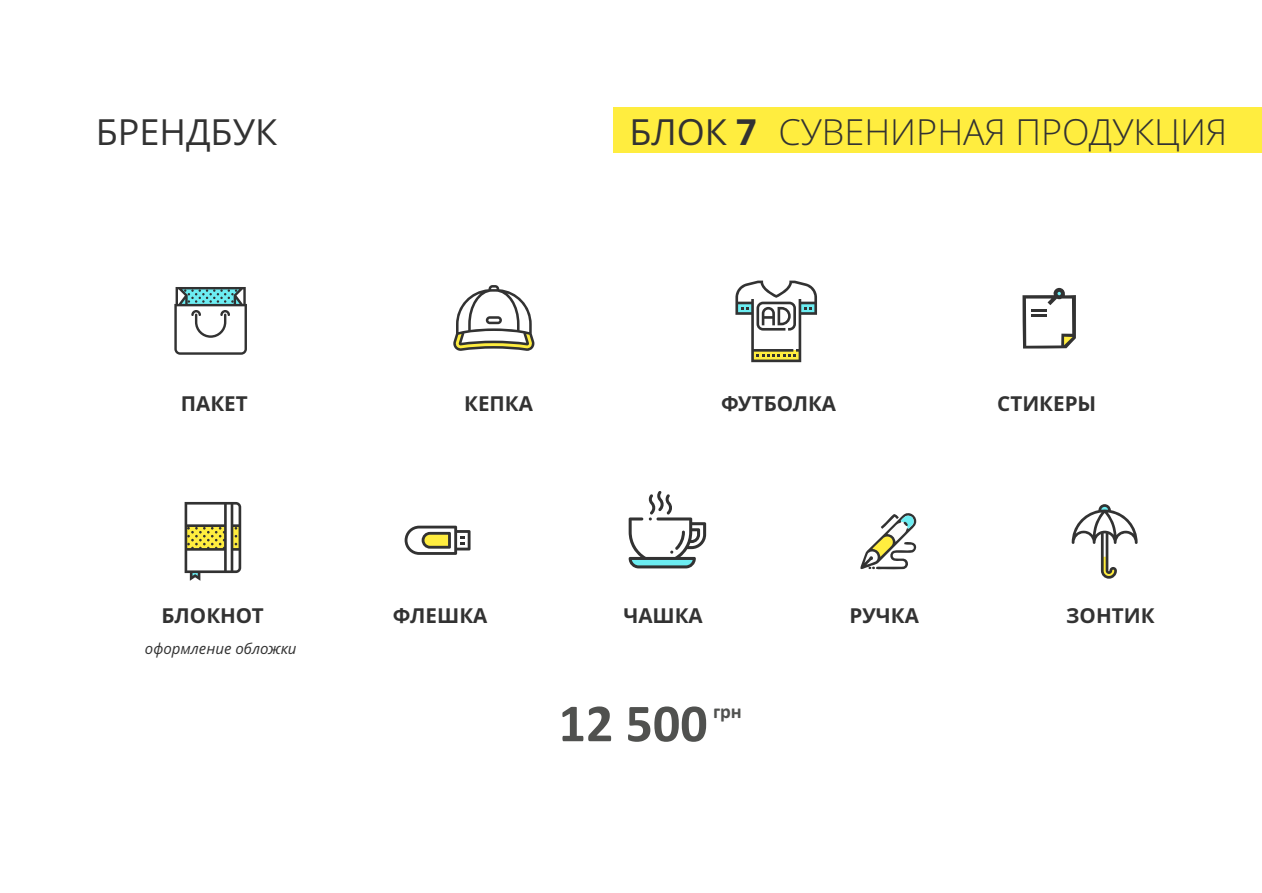
<style>
.page{position:relative;width:1262px;height:893px;background:#fff}
.page>*{position:absolute;margin:0;border:0;box-sizing:border-box;transform-origin:0 0}
.t1{font:700 54px "Calibri";color:#50514f}
.t2{font:300 36px "Open Sans";color:#323232}
.t3{font:36px "Open Sans";color:#323232}
.t4{font:700 20.55px "Open Sans";color:#323232}
.t5{font:700 20.1px "Calibri";color:#50514f}
.t6{font:italic 15px "Open Sans";color:#323232}
.s1{font-weight:400}
.s2{font-weight:700}
</style>
<div class="page">
<div style="left:613px;top:108px;width:649px;height:45px;background:#ffed3f"></div>
<svg style="left:735px;top:280px;width:82px;height:82px"></svg>
<svg style="left:453px;top:285px;width:82px;height:66px"></svg>
<svg style="left:404px;top:525px;width:66px;height:30px"></svg>
<svg style="left:174px;top:287px;width:73px;height:68px"></svg>
<svg style="left:860px;top:513px;width:57px;height:57px"></svg>
<svg style="left:1022px;top:288px;width:54px;height:60px"></svg>
<hr style="left:1031px;top:314px;width:15px;height:3px;background:#323232">
<hr style="left:1031px;top:309px;width:15px;height:3px;background:#323232">
<svg style="left:1071px;top:504px;width:66px;height:74px"></svg>
<svg style="left:185px;top:502px;width:56px;height:78px"></svg>
<svg style="left:628px;top:491px;width:78px;height:77px"></svg>
<h2 class="t3" style="left:96px;top:118px;width:183px">БРЕНДБУК</h2>
<h2 class="t2" style="left:629px;top:117px;width:599px"><span class="s1">БЛОК</span> <span class="s2">7</span> СУВЕНИРНАЯ ПРОДУКЦИЯ</h2>
<p class="t4" style="left:181px;top:396px;width:68px">ПАКЕТ</p>
<p class="t4" style="left:464px;top:396px;width:70px">КЕПКА</p>
<p class="t4" style="left:721px;top:395px;width:116px">ФУТБОЛКА</p>
<p class="t4" style="left:997px;top:395px;width:100px">СТИКЕРЫ</p>
<p class="t4" style="left:161px;top:607px;width:104px">БЛОКНОТ</p>
<p class="t4" style="left:393px;top:607px;width:96px">ФЛЕШКА</p>
<p class="t4" style="left:623px;top:607px;width:81px">ЧАШКА</p>
<p class="t4" style="left:849px;top:607px;width:71px">РУЧКА</p>
<p class="t4" style="left:1066px;top:607px;width:90px">ЗОНТИК</p>
<p class="t6" style="left:145px;top:642px;width:153px">оформление обложки</p>
<h1 class="t1" style="left:558px;top:700px;width:151px">12 500</h1>
<p class="t5" style="left:713px;top:702px;width:30px">грн</p>
</div>
